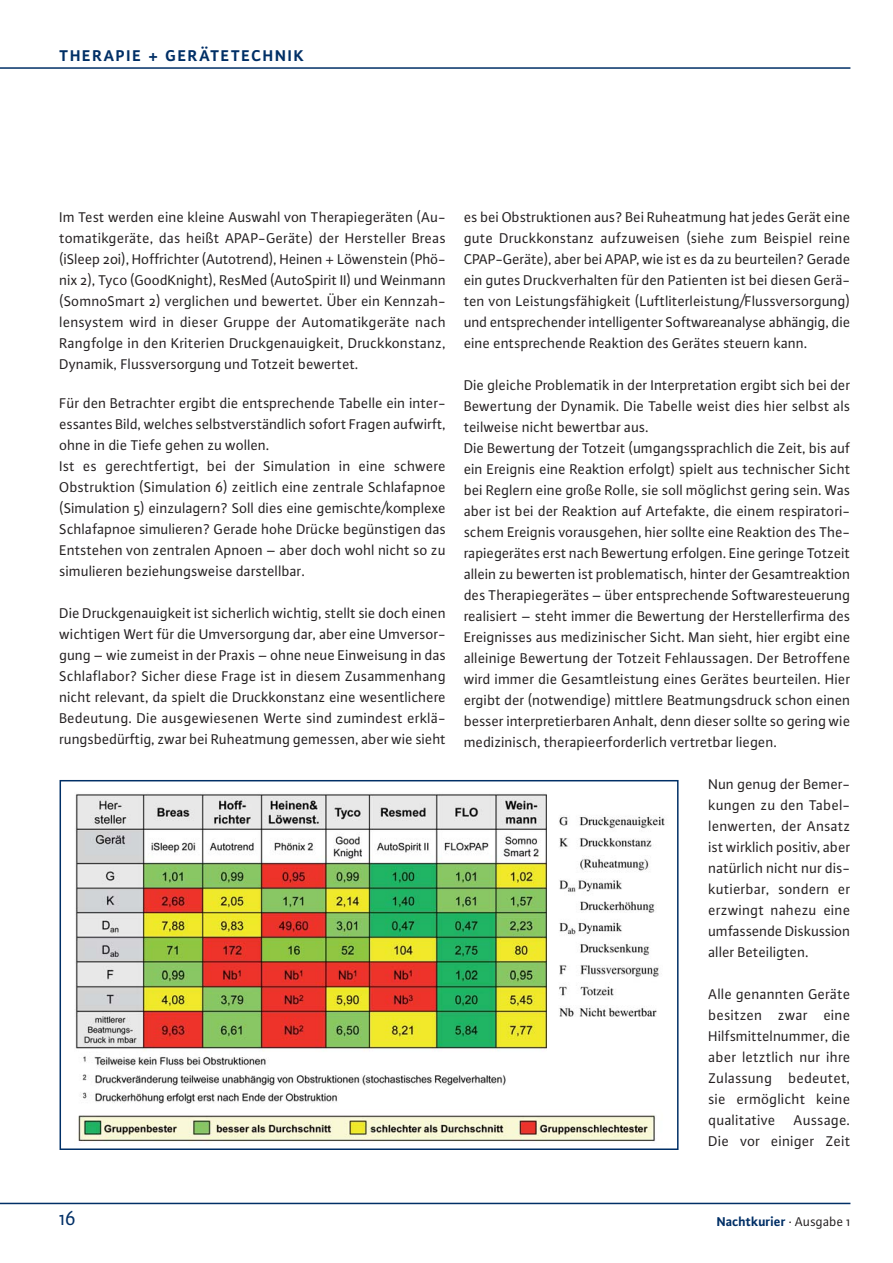
<style>
.page{position:relative;width:893px;height:1263px;background:#fff}
.page>*{position:absolute;margin:0;border:0;box-sizing:border-box;transform-origin:0 0}
.t1{font:21px "Plus Sans Normal";color:#002f66}
.t2{font:700 16.5px "Plus Sans";letter-spacing:.1em;color:#002f66}
.t3{font:15px/21px "Plus Sans Normal";color:#231f20;text-align:justify}
.t4{font:700 13.5px "Plus Sans";color:#002f66}
.s1{font-family:"Plus Sans Normal";font-weight:400;color:#231f20}
</style>
<div class="page">
<hr style="left:0;top:67px;width:850px;height:2px;background:#002f66">
<hr style="left:0;top:1203px;width:850px;height:1px;background:#002f66">
<div style="left:60px;top:780px;width:619px;height:370px;border:2px solid #002f66"></div>
<img style="left:75px;top:793px;width:590px;height:349px">
<p class="t2" style="left:60px;top:49px;width:246px">THERAPIE + GERÄTETECHNIK</p>
<p class="t3" style="left:60px;top:208px;width:388px">Im Test werden eine kleine Auswahl von Therapiegeräten (Au&shy;tomatikgeräte, das heißt APAP-Geräte) der Hersteller Breas (iSleep 20i), Hoffrichter (Autotrend), Heinen + Löwenstein (Phö&shy;nix 2), Tyco (GoodKnight), ResMed (AutoSpirit II) und Weinmann (SomnoSmart 2) verglichen und bewertet. Über ein Kennzah&shy;lensystem wird in dieser Gruppe der Automatikgeräte nach Rangfolge in den Kriterien Druckgenauigkeit, Druckkonstanz, Dynamik, Flussversorgung und Totzeit bewertet.</p>
<p class="t3" style="left:60px;top:394px;width:388px;text-align:left">Für den Betrachter ergibt die entsprechende Tabelle ein inter&shy;essantes Bild, welches selbstverständlich sofort Fragen aufwirft, ohne in die Tiefe gehen zu wollen.<br>Ist es gerechtfertigt, bei der Simulation in eine schwere Obstruktion (Simulation 6) zeitlich eine zentrale Schlafapnoe (Simulation 5) einzulagern? Soll dies eine gemischte/komplexe Schlafapnoe simulieren? Gerade hohe Drücke begünstigen das Entstehen von zentralen Apnoen – aber doch wohl nicht so zu simulieren beziehungsweise darstellbar.</p>
<p class="t3" style="left:60px;top:604px;width:388px">Die Druckgenauigkeit ist sicherlich wichtig, stellt sie doch einen wichtigen Wert für die Umversorgung dar, aber eine Umversor&shy;gung – wie zumeist in der Praxis – ohne neue Einweisung in das Schlaflabor? Sicher diese Frage ist in diesem Zusammenhang nicht relevant, da spielt die Druckkonstanz eine wesentlichere Bedeutung. Die ausgewiesenen Werte sind zumindest erklä&shy;rungsbedürftig, zwar bei Ruheatmung gemessen, aber wie sieht</p>
<p class="t3" style="left:464px;top:208px;width:388px">es bei Obstruktionen aus? Bei Ruheatmung hat jedes Gerät eine gute Druckkonstanz aufzuweisen (siehe zum Beispiel reine CPAP-Geräte), aber bei APAP, wie ist es da zu beurteilen? Gerade ein gutes Druckverhalten für den Patienten ist bei diesen Gerä&shy;ten von Leistungsfähigkeit (Luftliterleistung/Flussversorgung) und entsprechender intelligenter Softwareanalyse abhängig, die eine entsprechende Reaktion des Gerätes steuern kann.</p>
<p class="t3" style="left:464px;top:376px;width:388px;text-align:left">Die gleiche Problematik in der Interpretation ergibt sich bei der Bewertung der Dynamik. Die Tabelle weist dies hier selbst als teilweise nicht bewertbar aus.<br>Die Bewertung der Totzeit (umgangssprachlich die Zeit, bis auf ein Ereignis eine Reaktion erfolgt) spielt aus technischer Sicht bei Reglern eine große Rolle, sie soll möglichst gering sein. Was aber ist bei der Reaktion auf Artefakte, die einem respiratori&shy;schem Ereignis vorausgehen, hier sollte eine Reaktion des The&shy;rapiegerätes erst nach Bewertung erfolgen. Eine geringe Totzeit allein zu bewerten ist problematisch, hinter der Gesamtreaktion des Therapiegerätes – über entsprechende Softwaresteuerung realisiert – steht immer die Bewertung der Herstellerfirma des Ereignisses aus medizinischer Sicht. Man sieht, hier ergibt eine alleinige Bewertung der Totzeit Fehlaussagen. Der Betroffene wird immer die Gesamtleistung eines Gerätes beurteilen. Hier ergibt der (notwendige) mittlere Beatmungsdruck schon einen besser interpretierbaren Anhalt, denn dieser sollte so gering wie medizinisch, therapieerforderlich vertretbar liegen.</p>
<p class="t3" style="left:709px;top:775px;width:143px">Nun genug der Bemer&shy;kungen zu den Tabel&shy;lenwerten, der Ansatz ist wirklich positiv, aber natürlich nicht nur dis&shy;kutierbar, sondern er erzwingt nahezu eine umfassende Diskussion aller Beteiligten.</p>
<p class="t3" style="left:709px;top:985px;width:143px">Alle genannten Geräte besitzen zwar eine Hilfsmittelnummer, die aber letztlich nur ihre Zulassung bedeutet, sie ermöglicht keine qualitative Aussage.<br>Die vor einiger Zeit</p>
<h1 class="t1" style="left:60px;top:1210px;width:18px">16</h1>
<p class="t4" style="left:717px;top:1216px;width:135px">Nachtkurier <span class="s1">· Ausgabe 1</span></p>
</div>
